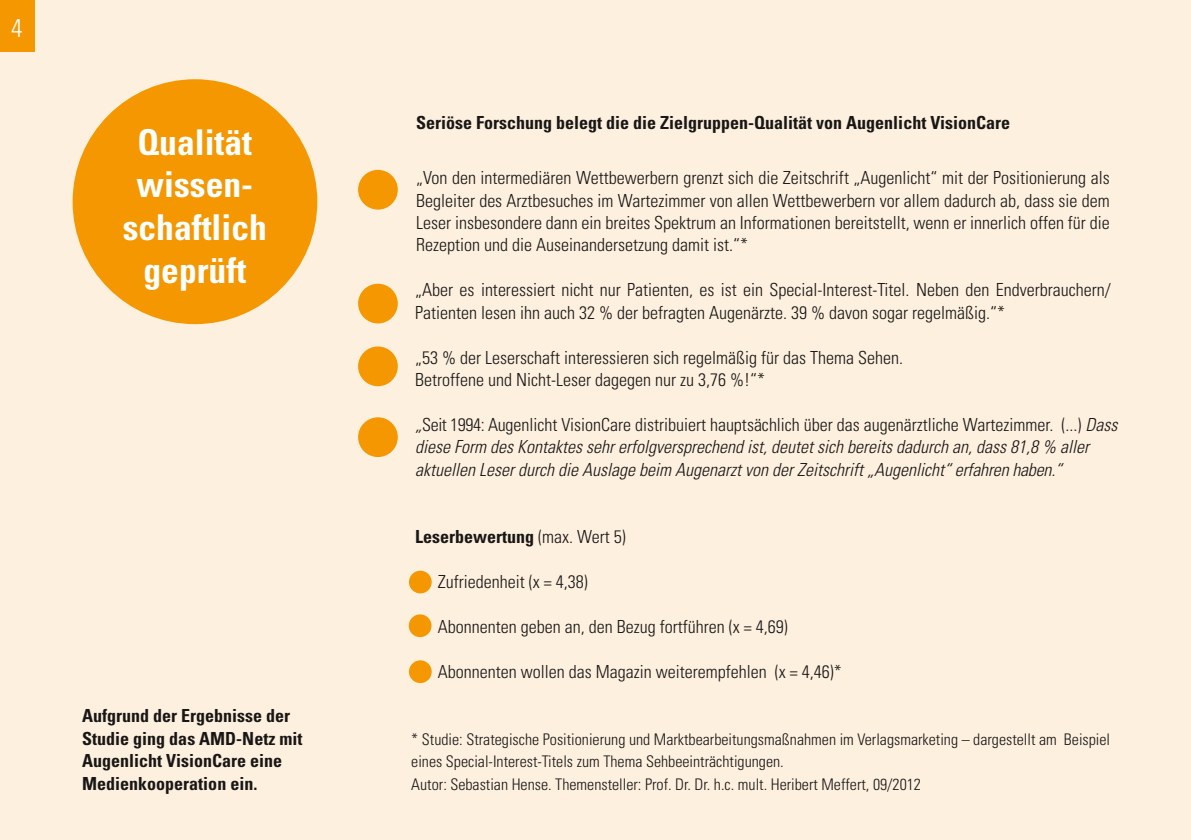
<style>
.page{position:relative;width:1191px;height:840px;background:#fff}
.page>*{position:absolute;margin:0;border:0;box-sizing:border-box;transform-origin:0 0}
.t1{font:700 condensed 35.6px/42.6px "Univers";color:#fff;text-align:center}
.t2{font:300 condensed 25.6px "Univers";color:#fff}
.t3{font:300 condensed 18px/22.4px "Univers";color:#181716}
.t4{font:italic 300 condensed 18px/22.4px "Univers";color:#181716}
.t5{font:700 condensed 18px/22.4px "Univers";color:#181716}
.t6{font:300 condensed 16px/22.4px "Univers";color:#181716}
.s1{font-style:normal}
.s2{font-weight:300}
</style>
<div class="page">
<div style="left:0;top:0;width:1191px;height:839px;background:#fef0de"></div>
<div style="left:0;top:0;width:34px;height:51px;background:#f49700"></div>
<div style="left:73px;top:79px;width:244px;height:245px;background:#f49700;border-radius:50%"></div>
<div style="left:358px;top:170px;width:40px;height:39px;background:#f49700;border-radius:50%"></div>
<div style="left:409px;top:570px;width:23px;height:23px;background:#f49700;border-radius:50%"></div>
<div style="left:409px;top:614px;width:22px;height:22px;background:#f49700;border-radius:50%"></div>
<div style="left:409px;top:660px;width:23px;height:22px;background:#f49700;border-radius:50%"></div>
<div style="left:358px;top:283px;width:40px;height:40px;background:#f49700;border-radius:50%"></div>
<div style="left:358px;top:346px;width:40px;height:40px;background:#f49700;border-radius:50%"></div>
<div style="left:358px;top:417px;width:40px;height:40px;background:#f49700;border-radius:50%"></div>
<h2 class="t2" style="left:11px;top:13px;width:13px">4</h2>
<h1 class="t1" style="left:123px;top:120px;width:146px">Qualität wissen&shy;schaftlich geprüft</h1>
<p class="t5" style="left:82px;top:704px;width:221px">Aufgrund der Ergebnisse der<br>Studie ging das AMD-Netz mit<br>Augenlicht VisionCare eine<br>Medienkooperation ein.</p>
<p class="t5" style="left:416px;top:111px;width:595px">Seriöse Forschung belegt die die Zielgruppen-Qualität von Augenlicht VisionCare</p>
<p class="t3" style="left:416px;top:166px;width:695px;text-align:justify">„Von den intermediären Wettbewerbern grenzt sich die Zeitschrift „Augenlicht“ mit der Positionierung als Begleiter des Arztbesuches im Wartezimmer von allen Wettbewerbern vor allem dadurch ab, dass sie dem Leser insbesondere dann ein breites Spektrum an Informationen bereitstellt, wenn er innerlich offen für die Rezeption und die Auseinandersetzung damit ist.“*</p>
<p class="t3" style="left:415px;top:278px;width:697px">„Aber es interessiert nicht nur Patienten, es ist ein Special-Interest-Titel. Neben den Endverbrauchern/<br>Patienten lesen ihn auch 32 % der befragten Augenärzte. 39 % davon sogar regelmäßig.“*</p>
<p class="t3" style="left:415px;top:345px;width:489px">„53 % der Leserschaft interessieren sich regelmäßig für das Thema Sehen.<br>Betroffene und Nicht-Leser dagegen nur zu 3,76 %!“*</p>
<p class="t4" style="left:415px;top:413px;width:703px">„<span class="s1">Seit 1994: Augenlicht VisionCare distribuiert hauptsächlich über das augenärztliche Wartezimmer. (...)</span> Dass diese Form des Kontaktes sehr erfolgversprechend ist, deutet sich bereits dadurch an, dass 81,8 % aller aktuellen Leser durch die Auslage beim Augenarzt von der Zeitschrift „Augenlicht“ erfahren haben.“</p>
<p class="t5" style="left:415px;top:524px;width:212px">Leserbewertung <span class="s2">(max. Wert 5)</span></p>
<p class="t3" style="left:438px;top:569px;width:151px">Zufriedenheit (x = 4,38)</p>
<p class="t3" style="left:438px;top:614px;width:351px">Abonnenten geben an, den Bezug fortführen (x = 4,69)</p>
<p class="t3" style="left:438px;top:659px;width:405px">Abonnenten wollen das Magazin weiterempfehlen (x = 4,46)*</p>
<p class="t6" style="left:411px;top:727px;width:700px">* Studie: Strategische Positionierung und Marktbearbeitungsmaßnahmen im Verlagsmarketing – dargestellt am Beispiel eines Special-Interest-Titels zum Thema Sehbeeinträchtigungen.<br>Autor: Sebastian Hense. Themensteller: Prof. Dr. Dr. h.c. mult. Heribert Meffert, 09/2012</p>
</div>
